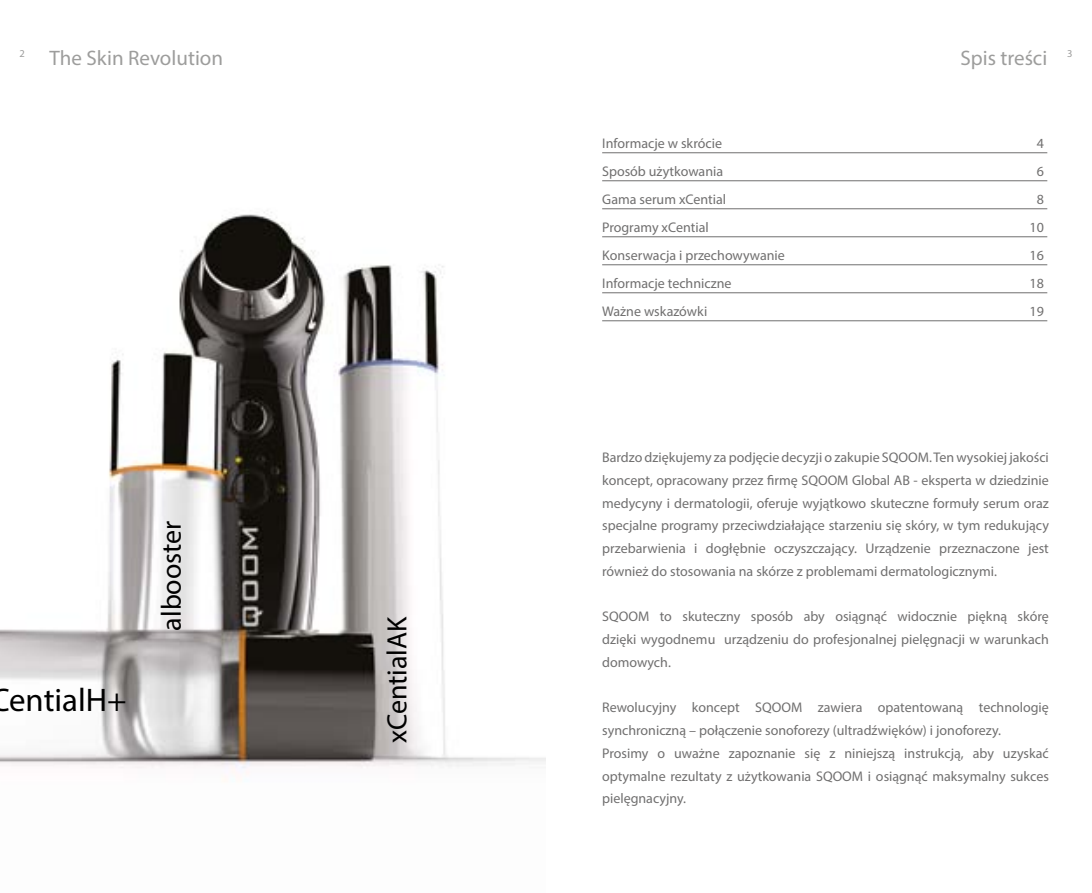
<style>
.page{position:relative;width:1092px;height:893px;background:#fff}
.page>*{position:absolute;margin:0;border:0;box-sizing:border-box;transform-origin:0 0}
.t1{font:32.73px "Myriad Pro";color:#000}
.t2{font:28px "Myriad Pro";color:#000}
.t3{font:21px "Myriad Pro";color:#9d9d9c}
.t4{font:14px/22.8px "Myriad Pro";color:#706f6f;text-align:justify}
.t5{font:10.5px "Myriad Pro";color:#9d9d9c}
</style>
<div class="page">
<img style="left:0;top:212px;width:546px;height:556px">
<hr style="left:602px;top:152px;width:445px;height:1px;background:#706f6f">
<hr style="left:602px;top:180px;width:445px;height:1px;background:#706f6f">
<hr style="left:602px;top:208px;width:445px;height:1px;background:#706f6f">
<hr style="left:602px;top:236px;width:445px;height:1px;background:#706f6f">
<hr style="left:602px;top:264px;width:445px;height:1px;background:#706f6f">
<hr style="left:602px;top:292px;width:445px;height:1px;background:#706f6f">
<hr style="left:602px;top:320px;width:445px;height:1px;background:#706f6f">
<h3 class="t3" style="left:50px;top:45px;width:175px">The Skin Revolution</h3>
<h3 class="t3" style="left:960px;top:45px;width:88px">Spis treści</h3>
<p class="t5" style="left:19px;top:47px;width:7px">2</p>
<p class="t5" style="left:1067px;top:47px;width:7px">3</p>
<h1 class="t1" style="left:-9px;top:679px;width:138px">CentialH+</h1>
<h2 class="t2" style="left:154px;top:630px;width:112px;rotate:-90deg">albooster</h2>
<h2 class="t2" style="left:380px;top:743px;width:128px;rotate:-90deg">xCentialAK</h2>
<p class="t4" style="left:602px;top:131px;width:121px">Informacje w skrócie</p>
<p class="t4" style="left:1036px;top:131px;width:9px">4</p>
<p class="t4" style="left:602px;top:159px;width:122px">Sposób użytkowania</p>
<p class="t4" style="left:1036px;top:159px;width:9px">6</p>
<p class="t4" style="left:602px;top:187px;width:125px">Gama serum xCential</p>
<p class="t4" style="left:1036px;top:187px;width:9px">8</p>
<p class="t4" style="left:602px;top:215px;width:108px">Programy xCential</p>
<p class="t4" style="left:1029px;top:215px;width:16px">10</p>
<p class="t4" style="left:602px;top:243px;width:184px">Konserwacja i przechowywanie</p>
<p class="t4" style="left:1029px;top:243px;width:16px">16</p>
<p class="t4" style="left:602px;top:271px;width:131px">Informacje techniczne</p>
<p class="t4" style="left:1029px;top:271px;width:16px">18</p>
<p class="t4" style="left:602px;top:299px;width:107px">Ważne wskazówki</p>
<p class="t4" style="left:1029px;top:299px;width:16px">19</p>
<p class="t4" style="left:602px;top:446px;width:448px">Bardzo dziękujemy za podjęcie decyzji o zakupie SQOOM. Ten wysokiej jakości koncept, opracowany przez firmę SQOOM Global AB - eksperta w dziedzinie medycyny i dermatologii, oferuje wyjątkowo skuteczne formuły serum oraz specjalne programy przeciwdziałające starzeniu się skóry, w tym redukujący przebarwienia i dogłębnie oczyszczający. Urządzenie przeznaczone jest również do stosowania na skórze z problemami dermatologicznymi.</p>
<p class="t4" style="left:602px;top:605px;width:448px">SQOOM to skuteczny sposób aby osiągnąć widocznie piękną skórę dzięki wygodnemu urządzeniu do profesjonalnej pielęgnacji w warunkach domowych.</p>
<p class="t4" style="left:602px;top:696px;width:448px;text-align:left">Rewolucyjny koncept SQOOM zawiera opatentowaną technologię synchroniczną – połączenie sonoforezy (ultradźwięków) i jonoforezy.<br>Prosimy o uważne zapoznanie się z niniejszą instrukcją, aby uzyskać optymalne rezultaty z użytkowania SQOOM i osiągnąć maksymalny sukces pielęgnacyjny.</p>
</div>
